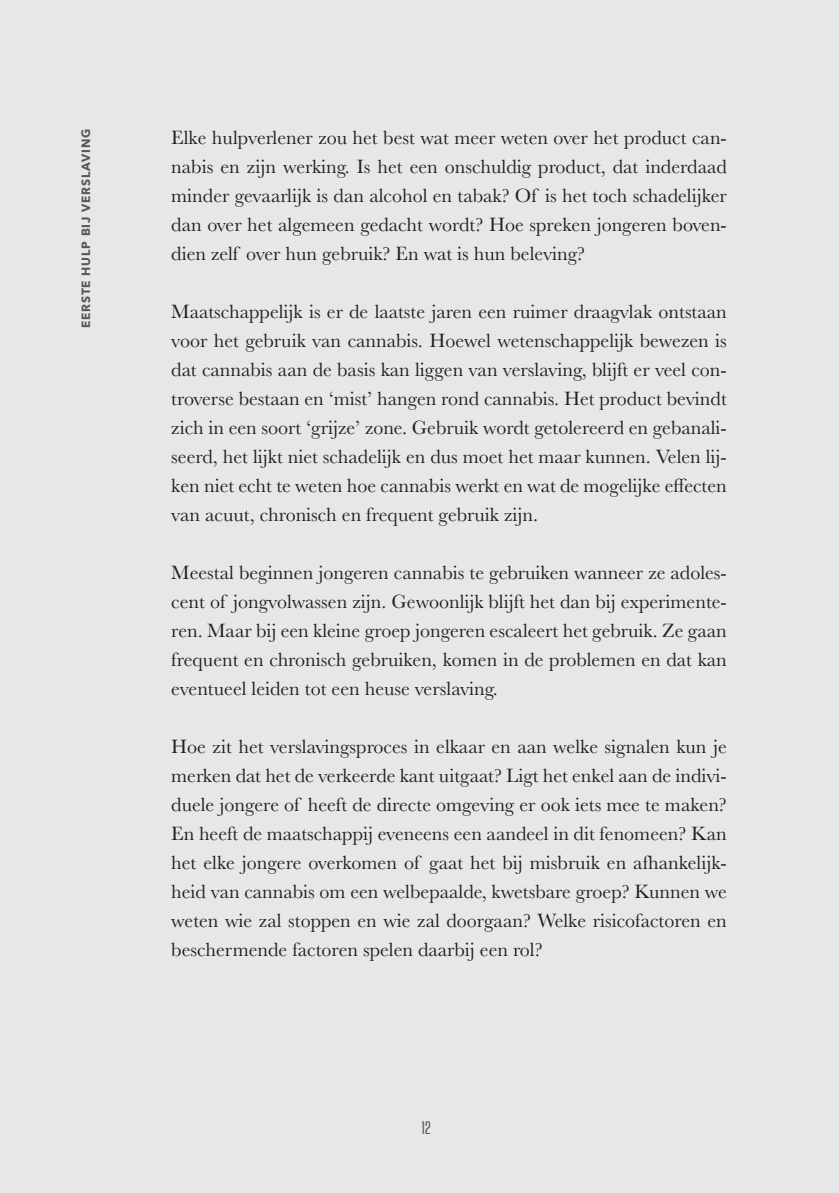
<style>
.page{position:relative;width:839px;height:1193px;background:#e6e7e9}
.page>*{position:absolute;margin:0;border:0;box-sizing:border-box;transform-origin:0 0}
.t1{font:20px/29px "Baskerville";color:#231f20;text-align:justify}
.t2{font:500 16px "Big Shoulders Display";color:#57585a}
.t3{font:700 12px "Avenir Next";letter-spacing:.07em;color:#57585a}
</style>
<div class="page">
<p class="t3" style="left:76px;top:328px;width:201px;rotate:-90deg">EERSTE HULP BIJ VERSLAVING</p>
<p class="t1" style="left:171px;top:123px;width:557px">Elke hulpverlener zou het best wat meer weten over het product can&shy;nabis en zijn werking. Is het een onschuldig product, dat inderdaad minder gevaarlijk is dan alcohol en tabak? Of is het toch schadelijker dan over het algemeen gedacht wordt? Hoe spreken jongeren boven&shy;dien zelf over hun gebruik? En wat is hun beleving?</p>
<p class="t1" style="left:171px;top:297px;width:557px">Maatschappelijk is er de laatste jaren een ruimer draagvlak ontstaan voor het gebruik van cannabis. Hoewel wetenschappelijk bewezen is dat cannabis aan de basis kan liggen van verslaving, blijft er veel con&shy;troverse bestaan en ‘mist’ hangen rond cannabis. Het product bevindt zich in een soort ‘grijze’ zone. Gebruik wordt getolereerd en gebanali&shy;seerd, het lijkt niet schadelijk en dus moet het maar kunnen. Velen lij&shy;ken niet echt te weten hoe cannabis werkt en wat de mogelijke effecten van acuut, chronisch en frequent gebruik zijn.</p>
<p class="t1" style="left:171px;top:558px;width:557px">Meestal beginnen jongeren cannabis te gebruiken wanneer ze adoles&shy;cent of jongvolwassen zijn. Gewoonlijk blijft het dan bij experimente&shy;ren. Maar bij een kleine groep jongeren escaleert het gebruik. Ze gaan frequent en chronisch gebruiken, komen in de problemen en dat kan eventueel leiden tot een heuse verslaving.</p>
<p class="t1" style="left:171px;top:732px;width:557px">Hoe zit het verslavingsproces in elkaar en aan welke signalen kun je merken dat het de verkeerde kant uitgaat? Ligt het enkel aan de indivi&shy;duele jongere of heeft de directe omgeving er ook iets mee te maken?<br>En heeft de maatschappij eveneens een aandeel in dit fenomeen? Kan het elke jongere overkomen of gaat het bij misbruik en afhankelijk&shy;heid van cannabis om een welbepaalde, kwetsbare groep? Kunnen we weten wie zal stoppen en wie zal doorgaan? Welke risicofactoren en beschermende factoren spelen daarbij een rol?</p>
<p class="t2" style="left:422px;top:1118px;width:11px">12</p>
</div>
